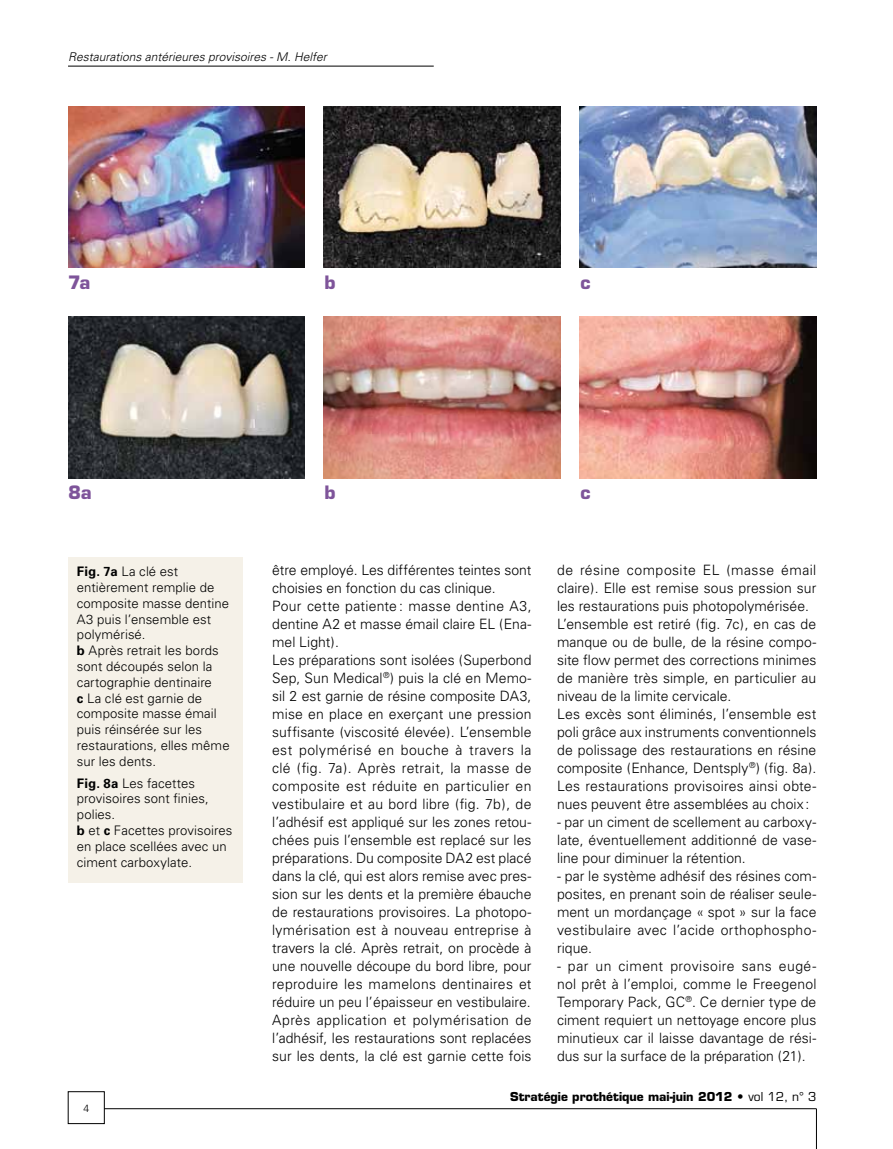
<style>
.page{position:relative;width:893px;height:1149px;background:#fff}
.page>*{position:absolute;margin:0;border:0;box-sizing:border-box;transform-origin:0 0}
.t1{font:700 18px "Eurostile";color:#7e549a}
.t2{font:300 14.25px/18px "Univers";letter-spacing:.005em;color:#000;text-align:justify}
.t3{font:300 13.2px/15.8px "Univers";letter-spacing:.005em;color:#000}
.t4{font:italic 300 12px "Univers";color:#000}
.t5{font:700 12px "Eurostile";color:#000}
.t6{font:300 10.5px "Univers";color:#000}
.s1{font-weight:700}
.s2{font-weight:400}
</style>
<div class="page">
<hr style="left:104px;top:1108px;width:712px;height:1px;background:#000">
<hr style="left:68px;top:66px;width:366px;height:1px;background:#000">
<hr style="left:816px;top:1108px;width:1px;height:40px;background:#000">
<img style="left:68px;top:106px;width:237px;height:162px">
<img style="left:68px;top:317px;width:237px;height:161px">
<img style="left:324px;top:106px;width:236px;height:162px">
<img style="left:324px;top:317px;width:236px;height:161px">
<img style="left:580px;top:106px;width:236px;height:162px">
<img style="left:580px;top:317px;width:236px;height:161px">
<div style="left:68px;top:557px;width:175px;height:325px;background:#f5f1e8"></div>
<p class="t4" style="left:68px;top:49px;width:260px">Restaurations antérieures provisoires - M. Helfer</p>
<p class="t1" style="left:68px;top:271px;width:24px">7a</p>
<p class="t1" style="left:325px;top:271px;width:13px">b</p>
<p class="t1" style="left:580px;top:271px;width:12px">c</p>
<p class="t1" style="left:68px;top:481px;width:25px">8a</p>
<p class="t1" style="left:325px;top:481px;width:13px">b</p>
<p class="t1" style="left:580px;top:481px;width:12px">c</p>
<p class="t3" style="left:77px;top:563px;width:154px"><span class="s1">Fig. 7a</span> La clé est entièrement remplie de composite masse dentine<br>A3 puis l’ensemble est polymérisé.<br><span class="s1">b</span> Après retrait les bords sont découpés selon la cartographie dentinaire<br><span class="s1">c</span> La clé est garnie de composite masse émail puis réinsérée sur les restaurations, elles même sur les dents.</p>
<p class="t3" style="left:77px;top:775px;width:157px"><span class="s1">Fig. 8a</span> Les facettes provisoires sont finies, polies.<br><span class="s1">b</span> et <span class="s1">c</span> Facettes provisoires en place scellées avec un ciment carboxylate.</p>
<p class="t6" style="left:83px;top:1101px;width:7px">4</p>
<p class="t2" style="left:272px;top:560px;width:261px;text-align:left">être employé. Les différentes teintes sont choisies en fonction du cas clinique.<br>Pour cette patiente : masse dentine A3, dentine A2 et masse émail claire EL (Ena&shy;mel Light).<br>Les préparations sont isolées (Superbond Sep, Sun Medical<sup>®</sup>) puis la clé en Memo&shy;sil 2 est garnie de résine composite DA3, mise en place en exerçant une pression suffisante (viscosité élevée). L’ensemble est polymérisé en bouche à travers la clé (fig. 7a). Après retrait, la masse de composite est réduite en particulier en vestibulaire et au bord libre (fig. 7b), de l’adhésif est appliqué sur les zones retou&shy;chées puis l’ensemble est replacé sur les préparations. Du composite DA2 est placé dans la clé, qui est alors remise avec pres&shy;sion sur les dents et la première ébauche de restaurations provisoires. La photopo&shy;lymérisation est à nouveau entreprise à travers la clé. Après retrait, on procède à une nouvelle découpe du bord libre, pour reproduire les mamelons dentinaires et réduire un peu l’épaisseur en vestibulaire.<br>Après application et polymérisation de l’adhésif, les restaurations sont replacées sur les dents, la clé est garnie cette fois</p>
<p class="t2" style="left:557px;top:560px;width:261px;text-align:left">de résine composite EL (masse émail claire). Elle est remise sous pression sur les restaurations puis photopolymérisée.<br>L’ensemble est retiré (fig. 7c), en cas de manque ou de bulle, de la résine compo&shy;site flow permet des corrections minimes de manière très simple, en particulier au niveau de la limite cervicale.<br>Les excès sont éliminés, l’ensemble est poli grâce aux instruments conventionnels de polissage des restaurations en résine composite (Enhance, Dentsply<sup>®</sup>) (fig. 8a).<br>Les restaurations provisoires ainsi obte&shy;nues peuvent être assemblées au choix :</p>
<p class="t2" style="left:557px;top:812px;width:261px">- par un ciment de scellement au carboxy&shy;late, éventuellement additionné de vase&shy;line pour diminuer la rétention.</p>
<p class="t2" style="left:557px;top:866px;width:261px">- par le système adhésif des résines com&shy;posites, en prenant soin de réaliser seule&shy;ment un mordançage « spot » sur la face vestibulaire avec l’acide orthophospho&shy;rique.</p>
<p class="t2" style="left:557px;top:956px;width:261px">- par un ciment provisoire sans eugé&shy;nol prêt à l’emploi, comme le Freegenol Temporary Pack, GC<sup>®</sup>. Ce dernier type de ciment requiert un nettoyage encore plus minutieux car il laisse davantage de rési&shy;dus sur la surface de la préparation (21).</p>
<p class="t5" style="left:510px;top:1089px;width:308px">Stratégie prothétique mai-juin 2012 • <span class="s2">vol 12, n° 3</span></p>
</div>
